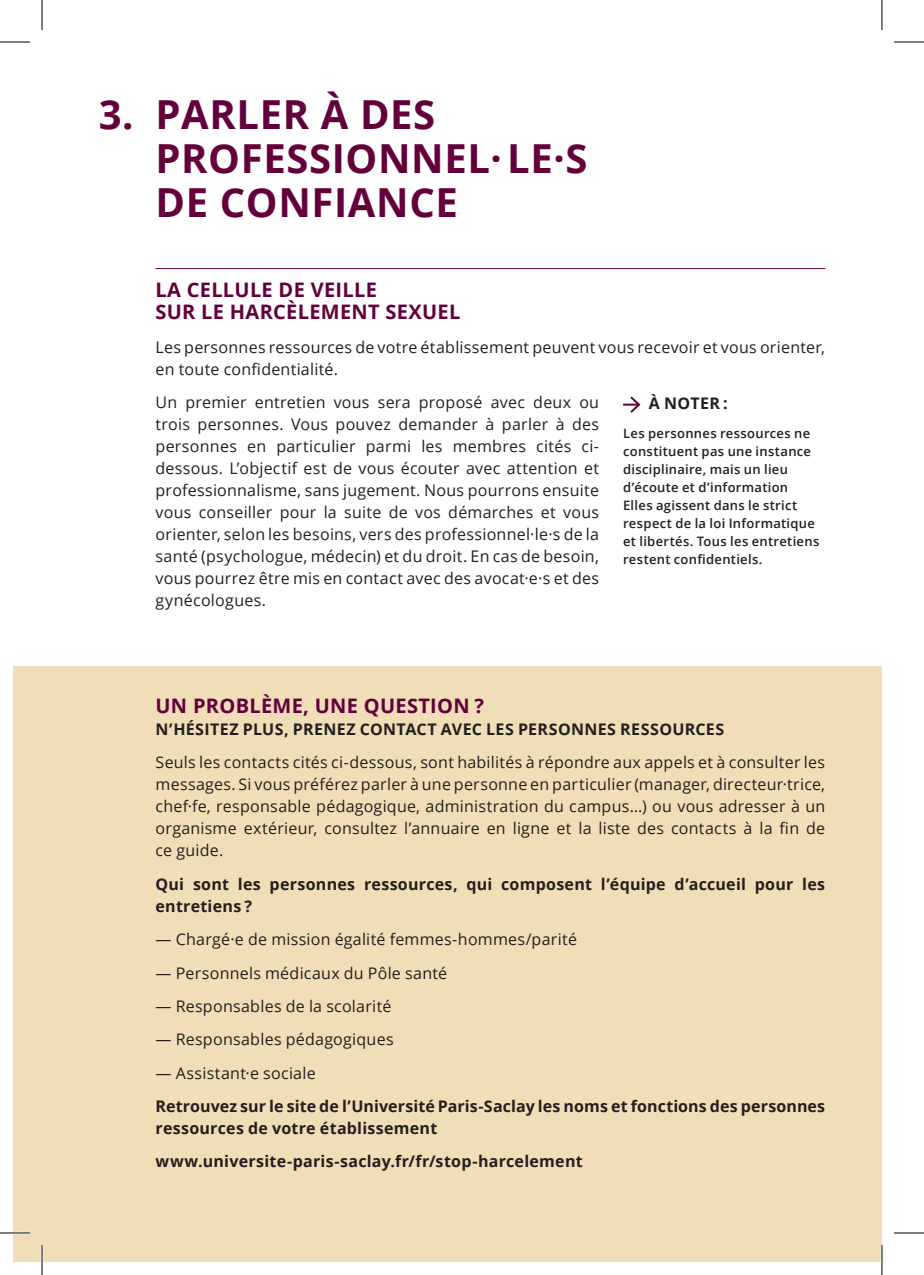
<style>
.page{position:relative;width:924px;height:1275px;background:#fff}
.page>*{position:absolute;margin:0;border:0;box-sizing:border-box;transform-origin:0 0}
.t1{font:700 40px/44px "Open Sans";letter-spacing:.015em;color:#63003c}
.t2{font:700 20px/22px "Open Sans";letter-spacing:.015em;color:#63003c}
.t3{font:16px/22px "Open Sans";letter-spacing:.015em;color:#231f20;text-align:justify}
.t4{font:700 16px/22px "Open Sans";letter-spacing:.015em;color:#231f20}
.t5{font:600 13px/18px "Open Sans";letter-spacing:.025em;color:#231f20}
</style>
<div class="page">
<hr style="left:155px;top:268px;width:669px;height:1px;background:#63003c">
<svg style="left:623px;top:396px;width:18px;height:17px"></svg>
<div style="left:14px;top:666px;width:867px;height:595px;background:#efdeb7"></div>
<hr style="left:0;top:1231px;width:30px;height:3px;background:#fff">
<hr style="left:41px;top:1245px;width:2px;height:30px;background:#fff">
<hr style="left:880px;top:1245px;width:2px;height:30px;background:#fff">
<hr style="left:0;top:42px;width:30px;height:1px;background:#000">
<hr style="left:893px;top:42px;width:30px;height:1px;background:#000">
<hr style="left:0;top:1232px;width:30px;height:1px;background:#000">
<hr style="left:893px;top:1232px;width:30px;height:1px;background:#000">
<hr style="left:42px;top:0;width:1px;height:30px;background:#000">
<hr style="left:42px;top:1245px;width:1px;height:30px;background:#000">
<hr style="left:881px;top:0;width:1px;height:30px;background:#000">
<hr style="left:881px;top:1245px;width:1px;height:30px;background:#000">
<h1 class="t1" style="left:155px;top:92px;width:433px;text-indent:-57px">3. PARLER À DES<br>PROFESSIONNEL· LE·S<br>DE CONFIANCE</h1>
<p class="t2" style="left:155px;top:279px;width:306px">LA CELLULE DE VEILLE<br>SUR LE HARCÈLEMENT SEXUEL</p>
<p class="t3" style="left:155px;top:335px;width:670px">Les personnes ressources de votre établissement peuvent vous recevoir et vous orienter, en toute confidentialité.</p>
<p class="t3" style="left:155px;top:391px;width:445px">Un premier entretien vous sera proposé avec deux ou trois personnes. Vous pouvez demander à parler à des personnes en particulier parmi les membres cités ci&shy;dessous. L’objectif est de vous écouter avec attention et professionnalisme, sans jugement. Nous pourrons ensuite vous conseiller pour la suite de vos démarches et vous orienter, selon les besoins, vers des professionnel·le·s de la santé (psychologue, médecin) et du droit. En cas de besoin, vous pourrez être mis en contact avec des avocat·e·s et des gynécologues.</p>
<p class="t4" style="left:648px;top:391px;width:80px">À NOTER :</p>
<p class="t5" style="left:622px;top:424px;width:198px">Les personnes ressources ne constituent pas une instance disciplinaire, mais un lieu d’écoute et d’information<br>Elles agissent dans le strict respect de la loi Informatique et libertés. Tous les entretiens restent confidentiels.</p>
<p class="t2" style="left:155px;top:694px;width:330px">UN PROBLÈME, UNE QUESTION ?</p>
<p class="t4" style="left:155px;top:718px;width:570px">N’HÉSITEZ PLUS, PRENEZ CONTACT AVEC LES PERSONNES RESSOURCES</p>
<p class="t3" style="left:155px;top:751px;width:671px">Seuls les contacts cités ci-dessous, sont habilités à répondre aux appels et à consulter les messages. Si vous préférez parler à une personne en particulier (manager, directeur·trice, chef·fe, responsable pédagogique, administration du campus…) ou vous adresser à un organisme extérieur, consultez l’annuaire en ligne et la liste des contacts à la fin de ce guide.</p>
<p class="t4" style="left:155px;top:872px;width:670px">Qui sont les personnes ressources, qui composent l’équipe d’accueil pour les entretiens ?</p>
<p class="t3" style="left:155px;top:928px;width:423px">— Chargé·e de mission égalité femmes-hommes/parité</p>
<p class="t3" style="left:155px;top:961px;width:293px">— Personnels médicaux du Pôle santé</p>
<p class="t3" style="left:155px;top:994px;width:237px">— Responsables de la scolarité</p>
<p class="t3" style="left:155px;top:1028px;width:239px">— Responsables pédagogiques</p>
<p class="t3" style="left:155px;top:1061px;width:161px">— Assistant·e sociale</p>
<p class="t4" style="left:155px;top:1094px;width:671px">Retrouvez sur le site de l’Université Paris-Saclay les noms et fonctions des personnes ressources de votre établissement</p>
<p class="t4" style="left:155px;top:1150px;width:428px">www.universite-paris-saclay.fr/fr/stop-harcelement</p>
</div>
